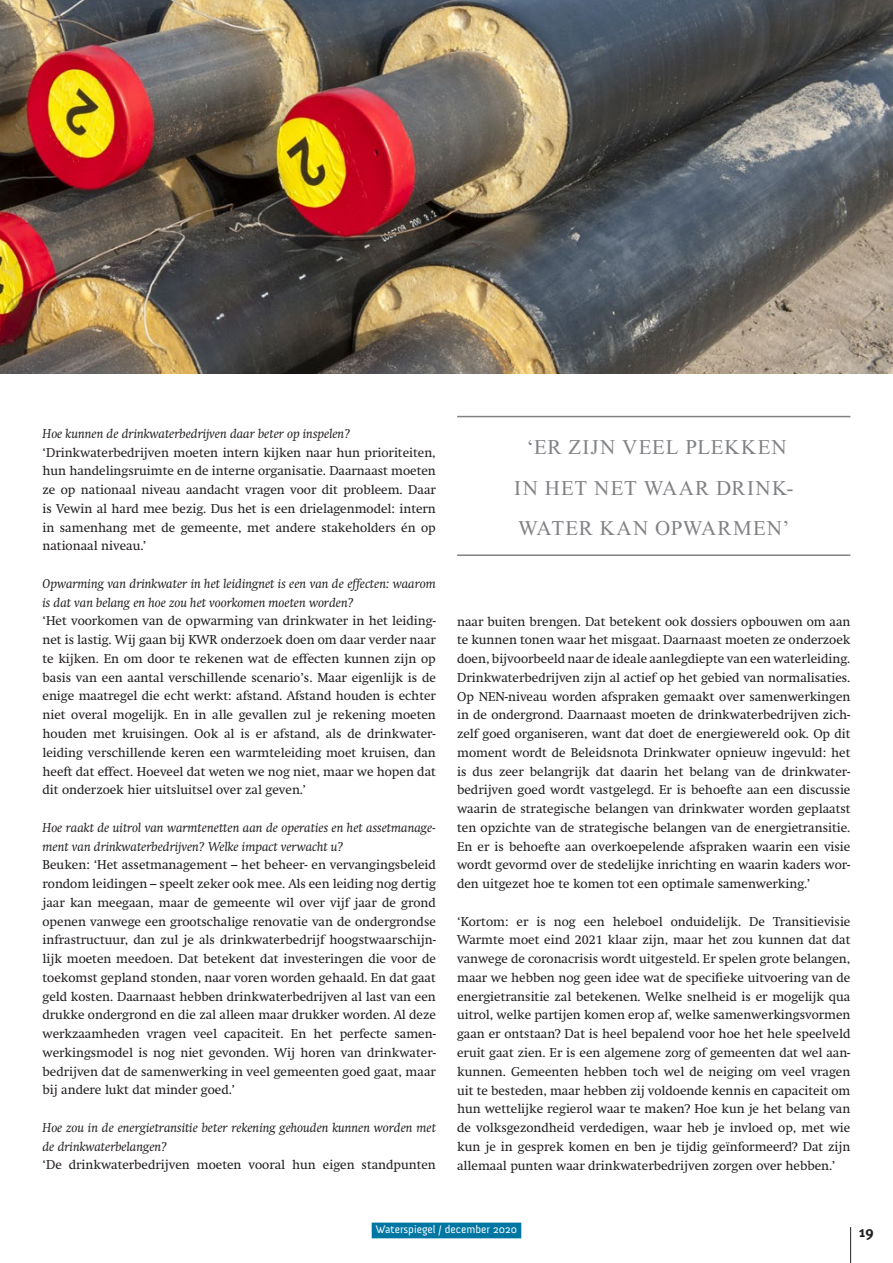
<style>
.page{position:relative;width:893px;height:1263px;background:#fff}
.page>*{position:absolute;margin:0;border:0;box-sizing:border-box;transform-origin:0 0}
.t1{font:21px/40.5px "Times New Roman";letter-spacing:.045em;color:#808285;text-align:center}
.t2{font:700 15px "Meta Plus";color:#231f20}
.t3{font:12.75px/18.8px "Swift";color:#231f20;text-align:justify}
.t4{font:italic 12.75px/18.8px "Swift";color:#231f20}
.t5{font:11.25px "Anivers";color:#fff}
</style>
<div class="page">
<hr style="left:850px;top:1227px;width:1px;height:36px;background:#231f20">
<div style="left:372px;top:1222px;width:149px;height:16px;background:#0076a3"></div>
<img style="left:0;top:0;width:893px;height:373px">
<hr style="left:457px;top:416px;width:393px;height:1px;background:#808285">
<hr style="left:457px;top:554px;width:393px;height:2px;background:#808285">
<p class="t4" style="left:43px;top:424px;width:309px">Hoe kunnen de drinkwaterbedrijven daar beter op inspelen?</p>
<p class="t3" style="left:43px;top:443px;width:395px">‘Drinkwaterbedrijven moeten intern kijken naar hun prioriteiten, hun handelingsruimte en de interne organisatie. Daarnaast moeten ze op nationaal niveau aandacht vragen voor dit probleem. Daar is Vewin al hard mee bezig. Dus het is een drielagenmodel: intern in samenhang met de gemeente, met andere stakeholders én op nationaal niveau.’</p>
<p class="t4" style="left:43px;top:574px;width:395px">Opwarming van drinkwater in het leidingnet is een van de effecten: waarom is dat van belang en hoe zou het voorkomen moeten worden?</p>
<p class="t3" style="left:43px;top:612px;width:395px">‘Het voorkomen van de opwarming van drinkwater in het leiding&shy;net is lastig. Wij gaan bij KWR onderzoek doen om daar verder naar te kijken. En om door te rekenen wat de effecten kunnen zijn op basis van een aantal verschillende scenario’s. Maar eigenlijk is de enige maatregel die echt werkt: afstand. Afstand houden is echter niet overal mogelijk. En in alle gevallen zul je rekening moeten houden met kruisingen. Ook al is er afstand, als de drinkwater&shy;leiding verschillende keren een warmteleiding moet kruisen, dan heeft dat effect. Hoeveel dat weten we nog niet, maar we hopen dat dit onderzoek hier uitsluitsel over zal geven.’</p>
<p class="t4" style="left:43px;top:818px;width:395px">Hoe raakt de uitrol van warmtenetten aan de operaties en het assetmanage&shy;ment van drinkwaterbedrijven? Welke impact verwacht u?</p>
<p class="t3" style="left:43px;top:855px;width:395px">Beuken: ‘Het assetmanagement – het beheer- en vervangingsbeleid rondom leidingen – speelt zeker ook mee. Als een leiding nog dertig jaar kan meegaan, maar de gemeente wil over vijf jaar de grond openen vanwege een grootschalige renovatie van de ondergrondse infrastructuur, dan zul je als drinkwaterbedrijf hoogstwaarschijn&shy;lijk moeten meedoen. Dat betekent dat investeringen die voor de toekomst gepland stonden, naar voren worden gehaald. En dat gaat geld kosten. Daarnaast hebben drinkwaterbedrijven al last van een drukke ondergrond en die zal alleen maar drukker worden. Al deze werkzaamheden vragen veel capaciteit. En het perfecte samen&shy;werkingsmodel is nog niet gevonden. Wij horen van drinkwater&shy;bedrijven dat de samenwerking in veel gemeenten goed gaat, maar bij andere lukt dat minder goed.’</p>
<p class="t4" style="left:43px;top:1118px;width:395px">Hoe zou in de energietransitie beter rekening gehouden kunnen worden met de drinkwaterbelangen?</p>
<p class="t3" style="left:43px;top:1156px;width:395px">‘De drinkwaterbedrijven moeten vooral hun eigen standpunten</p>
<h1 class="t1" style="left:514px;top:427px;width:281px">‘ER ZIJN VEEL PLEKKEN<br>IN HET NET WAAR DRINK-<br>WATER KAN OPWARMEN’</h1>
<p class="t3" style="left:457px;top:612px;width:395px">naar buiten brengen. Dat betekent ook dossiers opbouwen om aan te kunnen tonen waar het misgaat. Daarnaast moeten ze onderzoek doen, bijvoorbeeld naar de ideale aanlegdiepte van een waterleiding.<br>Drinkwaterbedrijven zijn al actief op het gebied van normalisaties.<br>Op NEN-niveau worden afspraken gemaakt over samenwerkingen in de ondergrond. Daarnaast moeten de drinkwaterbedrijven zich&shy;zelf goed organiseren, want dat doet de energiewereld ook. Op dit moment wordt de Beleidsnota Drinkwater opnieuw ingevuld: het is dus zeer belangrijk dat daarin het belang van de drinkwater&shy;bedrijven goed wordt vastgelegd. Er is behoefte aan een discussie waarin de strategische belangen van drinkwater worden geplaatst ten opzichte van de strategische belangen van de energietransitie.<br>En er is behoefte aan overkoepelende afspraken waarin een visie wordt gevormd over de stedelijke inrichting en waarin kaders wor&shy;den uitgezet hoe te komen tot een optimale samenwerking.’</p>
<p class="t3" style="left:457px;top:912px;width:395px">‘Kortom: er is nog een heleboel onduidelijk. De Transitievisie Warmte moet eind 2021 klaar zijn, maar het zou kunnen dat dat vanwege de coronacrisis wordt uitgesteld. Er spelen grote belangen, maar we hebben nog geen idee wat de specifieke uitvoering van de energietransitie zal betekenen. Welke snelheid is er mogelijk qua uitrol, welke partijen komen erop af, welke samenwerkingsvormen gaan er ontstaan? Dat is heel bepalend voor hoe het hele speelveld eruit gaat zien. Er is een algemene zorg of gemeenten dat wel aan&shy;kunnen. Gemeenten hebben toch wel de neiging om veel vragen uit te besteden, maar hebben zij voldoende kennis en capaciteit om hun wettelijke regierol waar te maken? Hoe kun je het belang van de volksgezondheid verdedigen, waar heb je invloed op, met wie kun je in gesprek komen en ben je tijdig geïnformeerd? Dat zijn allemaal punten waar drinkwaterbedrijven zorgen over hebben.’</p>
<p class="t5" style="left:376px;top:1223px;width:143px">Waterspiegel / december 2020</p>
<p class="t2" style="left:859px;top:1223px;width:16px">19</p>
</div>
